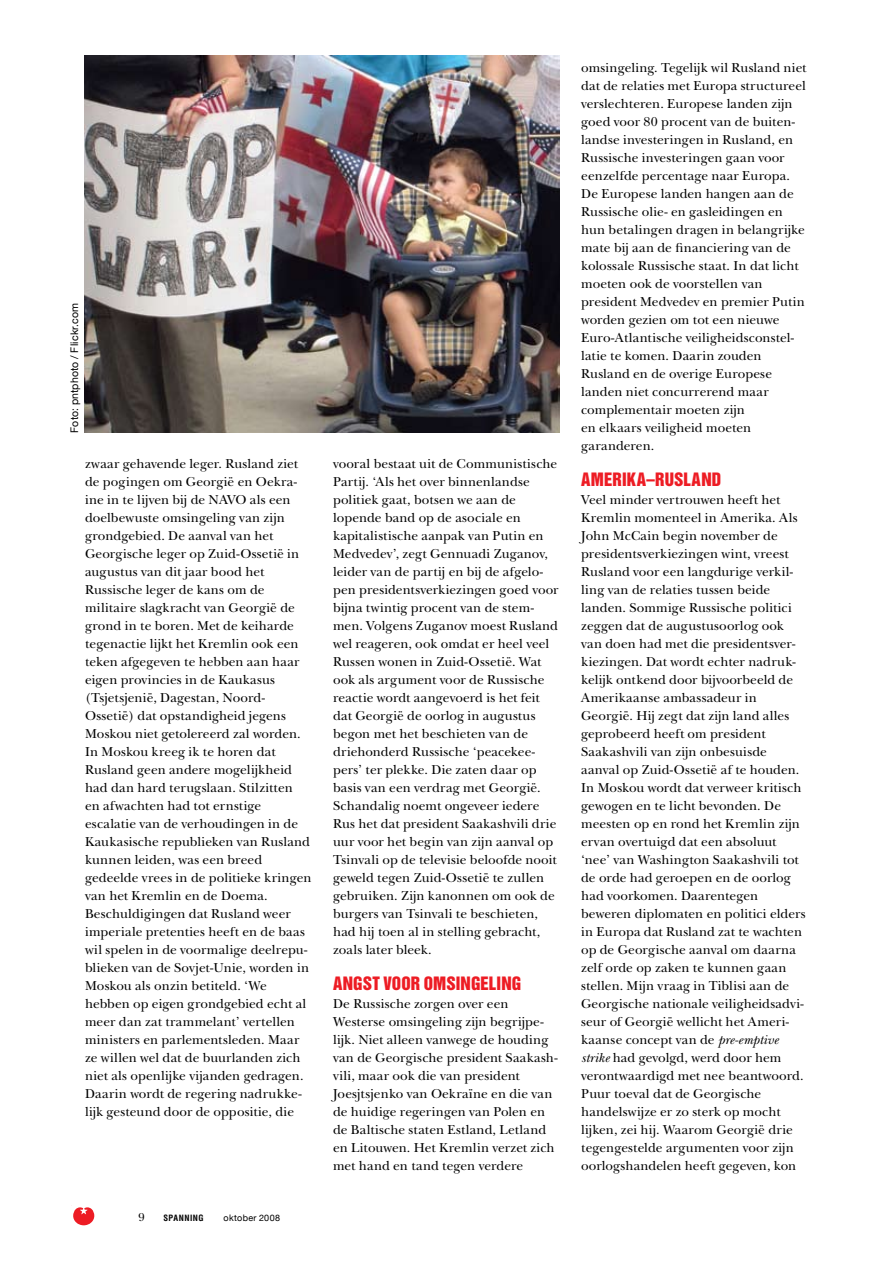
<style>
.page{position:relative;width:893px;height:1263px;background:#fff}
.page>*{position:absolute;margin:0;border:0;box-sizing:border-box;transform-origin:0 0}
.t1{font:16.8px "Helvetica Inserat";letter-spacing:.005em;color:#ed1c24}
.t2{font:13.5px/18px "New Baskerville";letter-spacing:.005em;color:#000}
.t3{font:12px "New Baskerville";color:#000}
.t4{font:10.5px "Helvetica Neue";letter-spacing:.015em;color:#000}
.t5{font:9px "Helvetica Neue";letter-spacing:.035em;color:#000}
.t6{font:700 condensed 8.55px "Helvetica";letter-spacing:.05em;color:#000}
.s1{font-style:italic}
</style>
<div class="page">
<svg style="left:73px;top:1207px;width:21px;height:18px"></svg>
<img style="left:85px;top:55px;width:475px;height:377px">
<p class="t4" style="left:68px;top:433px;width:131px;rotate:-90deg">Foto: pntphoto / Flickr.com</p>
<p class="t2" style="left:85px;top:455px;width:228px">zwaar gehavende leger. Rusland ziet de pogingen om Georgië en Oekra&shy;ïne in te lijven bij de NAVO als een doelbewuste omsingeling van zijn grondgebied. De aanval van het Georgische leger op Zuid-Ossetië in augustus van dit jaar bood het Russische leger de kans om de militaire slagkracht van Georgië de grond in te boren. Met de keiharde tegenactie lijkt het Kremlin ook een teken afgegeven te hebben aan haar eigen provincies in de Kaukasus (Tsjetsjenië, Dagestan, Noord-Ossetië) dat opstandigheid jegens Moskou niet getolereerd zal worden.<br>In Moskou kreeg ik te horen dat Rusland geen andere mogelijkheid had dan hard terugslaan. Stilzitten<br>en afwachten had tot ernstige escalatie van de verhoudingen in de Kaukasische republieken van Rusland kunnen leiden, was een breed gedeelde vrees in de politieke kringen van het Kremlin en de Doema.<br>Beschuldigingen dat Rusland weer imperiale pretenties heeft en de baas wil spelen in de voormalige deelrepu&shy;blieken van de Sovjet-Unie, worden in Moskou als onzin betiteld. ‘We hebben op eigen grondgebied echt al meer dan zat trammelant’ vertellen ministers en parlementsleden. Maar ze willen wel dat de buurlanden zich niet als openlijke vijanden gedragen.<br>Daarin wordt de regering nadrukke&shy;lijk gesteund door de oppositie, die</p>
<p class="t2" style="left:333px;top:455px;width:227px">vooral bestaat uit de Communistische Partij. ‘Als het over binnenlandse politiek gaat, botsen we aan de lopende band op de asociale en kapitalistische aanpak van Putin en Medvedev’, zegt Gennuadi Zuganov, leider van de partij en bij de afgelo&shy;pen presidentsverkiezingen goed voor bijna twintig procent van de stem&shy;men. Volgens Zuganov moest Rusland wel reageren, ook omdat er heel veel Russen wonen in Zuid-Ossetië. Wat ook als argument voor de Russische reactie wordt aangevoerd is het feit dat Georgië de oorlog in augustus begon met het beschieten van de driehonderd Russische ‘peacekee&shy;pers’ ter plekke. Die zaten daar op basis van een verdrag met Georgië.<br>Schandalig noemt ongeveer iedere Rus het dat president Saakashvili drie uur voor het begin van zijn aanval op Tsinvali op de televisie beloofde nooit geweld tegen Zuid-Ossetië te zullen gebruiken. Zijn kanonnen om ook de burgers van Tsinvali te beschieten, had hij toen al in stelling gebracht, zoals later bleek.</p>
<p class="t1" style="left:333px;top:973px;width:190px">ANGST VOOR OMSINGELING</p>
<p class="t2" style="left:333px;top:995px;width:226px">De Russische zorgen over een Westerse omsingeling zijn begrijpe&shy;lijk. Niet alleen vanwege de houding van de Georgische president Saakash&shy;vili, maar ook die van president Joesjtsjenko van Oekraïne en die van de huidige regeringen van Polen en de Baltische staten Estland, Letland en Litouwen. Het Kremlin verzet zich met hand en tand tegen verdere</p>
<p class="t3" style="left:139px;top:1210px;width:8px">9</p>
<p class="t6" style="left:163px;top:1213px;width:42px">SPANNING</p>
<p class="t5" style="left:224px;top:1212px;width:58px">oktober 2008</p>
<p class="t2" style="left:581px;top:59px;width:227px">omsingeling. Tegelijk wil Rusland niet dat de relaties met Europa structureel verslechteren. Europese landen zijn goed voor 80 procent van de buiten&shy;landse investeringen in Rusland, en Russische investeringen gaan voor eenzelfde percentage naar Europa.<br>De Europese landen hangen aan de Russische olie- en gasleidingen en hun betalingen dragen in belangrijke mate bij aan de financiering van de kolossale Russische staat. In dat licht moeten ook de voorstellen van president Medvedev en premier Putin worden gezien om tot een nieuwe Euro-Atlantische veiligheidsconstel&shy;latie te komen. Daarin zouden Rusland en de overige Europese landen niet concurrerend maar complementair moeten zijn<br>en elkaars veiligheid moeten garanderen.</p>
<p class="t1" style="left:581px;top:469px;width:142px">AMERIKA–RUSLAND</p>
<p class="t2" style="left:581px;top:491px;width:226px">Veel minder vertrouwen heeft het Kremlin momenteel in Amerika. Als John McCain begin november de presidentsverkiezingen wint, vreest Rusland voor een langdurige verkil&shy;ling van de relaties tussen beide landen. Sommige Russische politici zeggen dat de augustusoorlog ook van doen had met die presidentsver&shy;kiezingen. Dat wordt echter nadruk&shy;kelijk ontkend door bijvoorbeeld de Amerikaanse ambassadeur in Georgië. Hij zegt dat zijn land alles geprobeerd heeft om president Saakashvili van zijn onbesuisde aanval op Zuid-Ossetië af te houden.<br>In Moskou wordt dat verweer kritisch gewogen en te licht bevonden. De meesten op en rond het Kremlin zijn ervan overtuigd dat een absoluut ‘nee’ van Washington Saakashvili tot de orde had geroepen en de oorlog had voorkomen. Daarentegen beweren diplomaten en politici elders in Europa dat Rusland zat te wachten op de Georgische aanval om daarna zelf orde op zaken te kunnen gaan stellen. Mijn vraag in Tiblisi aan de Georgische nationale veiligheidsadvi&shy;seur of Georgië wellicht het Ameri&shy;kaanse concept van de <span class="s1">pre-emptive strike</span> had gevolgd, werd door hem verontwaardigd met nee beantwoord.<br>Puur toeval dat de Georgische handelswijze er zo sterk op mocht lijken, zei hij. Waarom Georgië drie tegengestelde argumenten voor zijn oorlogshandelen heeft gegeven, kon</p>
</div>
